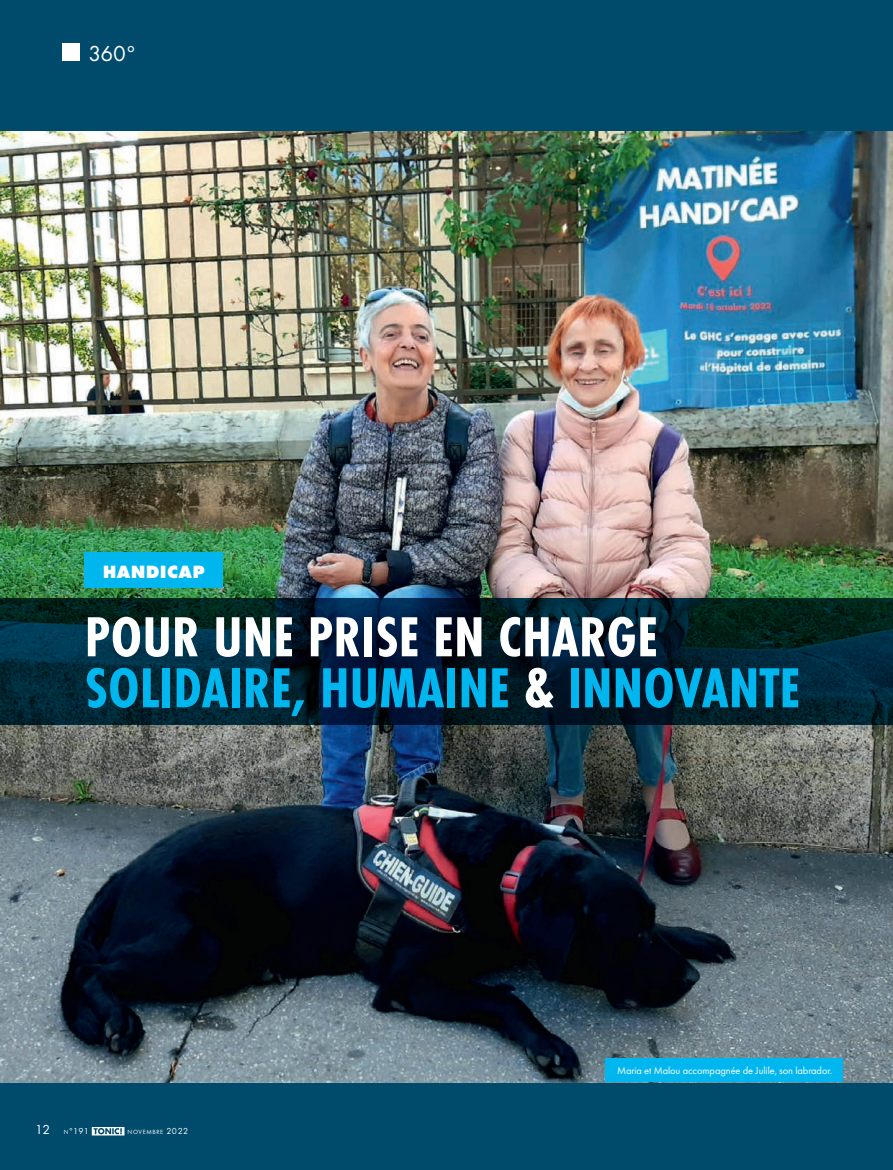
<style>
.page{position:relative;width:893px;height:1170px;background:#fff}
.page>*{position:absolute;margin:0;border:0;box-sizing:border-box;transform-origin:0 0}
.sommaire_-une{font:700 58.5px/51px "Futura PT Cond";letter-spacing:.005em;color:#00b6ef}
.t1{font:22.5px "Futura PT";color:#fff}
.t2{font:800 18.45px "Futura PT";letter-spacing:.015em;color:#fff}
.t3{font:13.5px "Futura PT";color:#fff}
.t4{font:10.5px "Futura PT";letter-spacing:-.01em;color:#fff}
.t5{font:9px "Futura PT";color:#fff}
.t6{font:6.3px "Futura PT";letter-spacing:.105em;color:#fff}
.s1{color:#fff}
.s2{font-size:6.3px}
.s3{font-size:9px}
</style>
<div class="page">
<div style="left:0;top:0;width:893px;height:1169px;background:#004b6c"></div>
<img style="left:0;top:132px;width:893px;height:949px">
<div style="left:85px;top:552px;width:138px;height:36px;background:#00b6ef"></div>
<div style="left:63px;top:44px;width:17px;height:17px;background:#fff"></div>
<svg style="left:0;top:598px;width:893px;height:127px;background:#002130"></svg>
<div style="left:605px;top:1058px;width:237px;height:23px;background:#00b6ef"></div>
<svg style="left:92px;top:1127px;width:32px;height:8px"></svg>
<p class="t1" style="left:88px;top:40px;width:50px">360°</p>
<p class="t2" style="left:103px;top:560px;width:103px">HANDICAP</p>
<p class="sommaire_-une" style="left:85px;top:611px;width:717px"><span class="s1">POUR UNE PRISE EN CHARGE<br></span>SOLIDAIRE, HUMAINE <span class="s1">&amp;</span> INNOVANTE</p>
<p class="t3" style="left:35px;top:1121px;width:17px">12</p>
<p class="t5" style="left:64px;top:1125px;width:27px"><span class="s2">N</span>°191</p>
<p class="t6" style="left:127px;top:1127px;width:62px">NOVEMBRE <span class="s3">2022</span></p>
<p class="t4" style="left:617px;top:1064px;width:217px">Maria et Malou accompagnée de Julile, son labrador.</p>
</div>
